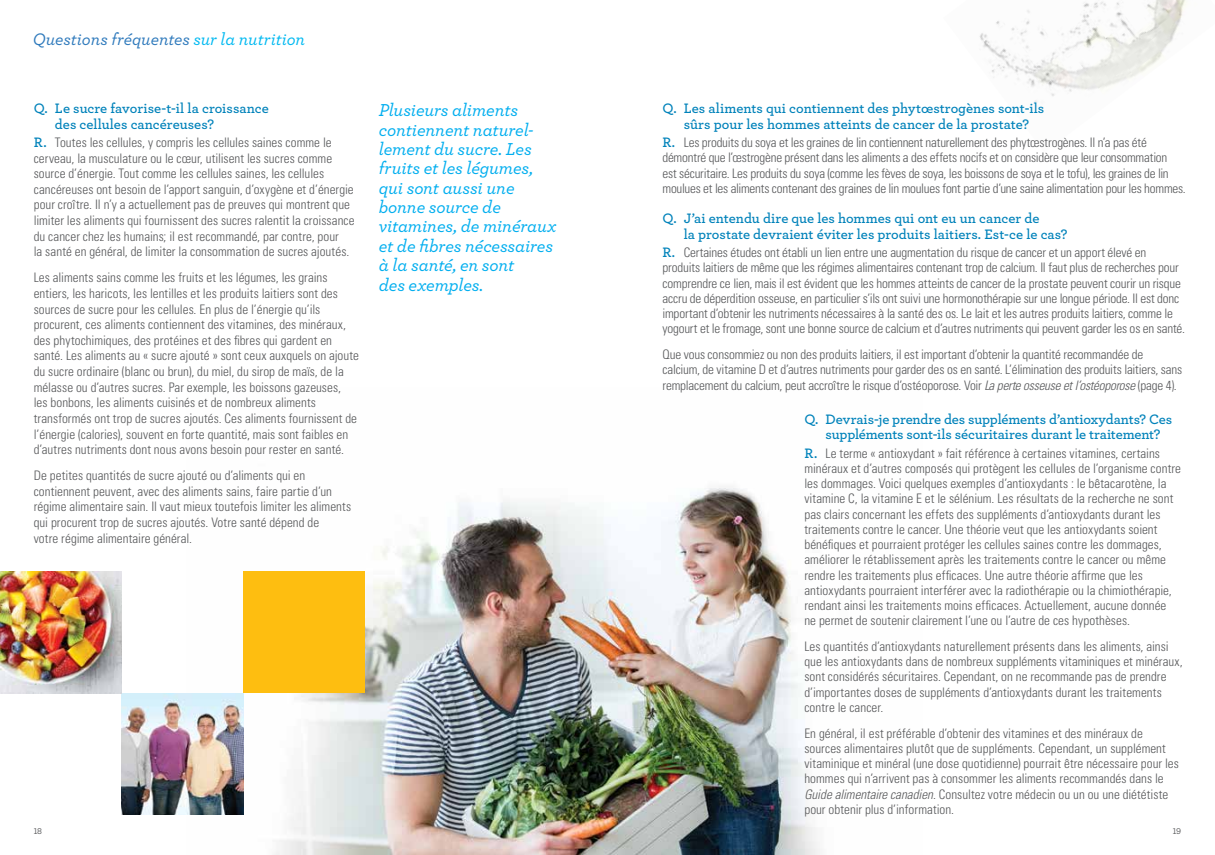
<style>
.page{position:relative;width:1215px;height:855px;background:#fff}
.page>*{position:absolute;margin:0;border:0;box-sizing:border-box;transform-origin:0 0}
.t1{font:italic 500 18.12px/19.4px "Archer";letter-spacing:-.01em;color:#00aeef}
.t2{font:17.5px "Archer Medium LF Italic";letter-spacing:-.005em;color:#2f7abc}
.t3{font:600 14.38px/15.2px "Archer";color:#0082ba}
.t4{font:300 condensed 13.12px/15.2px "Univers";color:#58595b}
.t5{font:8.75px "Archer Medium LF";color:#58595b}
.s1{color:#00b9f1}
.s2{font-family:"Archer Semibold LF";font-weight:400}
.s3{font-family:"Archer Semibold LF";font-weight:400;font-stretch:normal;font-size:14.38px;color:#0082ba}
.s4{font-style:italic}
</style>
<div class="page">
<img style="left:979px;top:0;width:208px;height:103px">
<img style="left:243px;top:488px;width:577px;height:367px">
<div style="left:243px;top:572px;width:122px;height:121px;background:#febe10"></div>
<img style="left:122px;top:693px;width:121px;height:122px">
<img style="left:0;top:572px;width:122px;height:121px">
<h2 class="t2" style="left:33px;top:28px;width:274px">Questions fréquentes <span class="s1">sur la nutrition</span></h2>
<p class="t3" style="left:55px;top:100px;width:215px;text-indent:-21px"><span class="s2">Q.</span> Le sucre favorise-t-il la croissance des cellules cancéreuses?</p>
<p class="t4" style="left:34px;top:134px;width:322px;line-height:15.6px"><span class="s3">R.</span> Toutes les cellules, y compris les cellules saines comme le cerveau, la musculature ou le cœur, utilisent les sucres comme source d’énergie. Tout comme les cellules saines, les cellules cancéreuses ont besoin de l’apport sanguin, d’oxygène et d’énergie pour croître. Il n’y a actuellement pas de preuves qui montrent que limiter les aliments qui fournissent des sucres ralentit la croissance du cancer chez les humains; il est recommandé, par contre, pour<br>la santé en général, de limiter la consommation de sucres ajoutés.</p>
<p class="t4" style="left:34px;top:270px;width:327px;line-height:15.6px">Les aliments sains comme les fruits et les légumes, les grains entiers, les haricots, les lentilles et les produits laitiers sont des sources de sucre pour les cellules. En plus de l’énergie qu’ils procurent, ces aliments contiennent des vitamines, des minéraux, des phytochimiques, des protéines et des fibres qui gardent en santé. Les aliments au « sucre ajouté » sont ceux auxquels on ajoute du sucre ordinaire (blanc ou brun), du miel, du sirop de maïs, de la mélasse ou d’autres sucres. Par exemple, les boissons gazeuses,<br>les bonbons, les aliments cuisinés et de nombreux aliments transformés ont trop de sucres ajoutés. Ces aliments fournissent de l’énergie (calories), souvent en forte quantité, mais sont faibles en d’autres nutriments dont nous avons besoin pour rester en santé.</p>
<p class="t4" style="left:34px;top:467px;width:319px;line-height:15.6px">De petites quantités de sucre ajouté ou d’aliments qui en contiennent peuvent, avec des aliments sains, faire partie d’un régime alimentaire sain. Il vaut mieux toutefois limiter les aliments qui procurent trop de sucres ajoutés. Votre santé dépend de<br>votre régime alimentaire général.</p>
<h1 class="t1" style="left:379px;top:99px;width:179px">Plusieurs aliments contiennent naturel&shy;lement du sucre. Les fruits et les légumes, qui sont aussi une bonne source de vitamines, de minéraux et de fibres nécessaires à la santé, en sont<br>des exemples.</h1>
<p class="t3" style="left:662px;top:100px;width:383px;text-align:center"><span class="s2">Q.</span> Les aliments qui contiennent des phytœstrogènes sont-ils sûrs pour les hommes atteints de cancer de la prostate?</p>
<p class="t4" style="left:662px;top:135px;width:525px"><span class="s3">R.</span> Les produits du soya et les graines de lin contiennent naturellement des phytœstrogènes. Il n’a pas été démontré que l’œstrogène présent dans les aliments a des effets nocifs et on considère que leur consommation<br>est sécuritaire. Les produits du soya (comme les fèves de soya, les boissons de soya et le tofu), les graines de lin moulues et les aliments contenant des graines de lin moulues font partie d’une saine alimentation pour les hommes.</p>
<p class="t3" style="left:684px;top:211px;width:385px;text-indent:-21px"><span class="s2">Q.</span> J’ai entendu dire que les hommes qui ont eu un cancer de<br>la prostate devraient éviter les produits laitiers. Est-ce le cas?</p>
<p class="t4" style="left:662px;top:245px;width:524px"><span class="s3">R.</span> Certaines études ont établi un lien entre une augmentation du risque de cancer et un apport élevé en produits laitiers de même que les régimes alimentaires contenant trop de calcium. Il faut plus de recherches pour comprendre ce lien, mais il est évident que les hommes atteints de cancer de la prostate peuvent courir un risque accru de déperdition osseuse, en particulier s’ils ont suivi une hormonothérapie sur une longue période. Il est donc important d’obtenir les nutriments nécessaires à la santé des os. Le lait et les autres produits laitiers, comme le yogourt et le fromage, sont une bonne source de calcium et d’autres nutriments qui peuvent garder les os en santé.</p>
<p class="t4" style="left:662px;top:347px;width:521px">Que vous consommiez ou non des produits laitiers, il est important d’obtenir la quantité recommandée de calcium, de vitamine D et d’autres nutriments pour garder des os en santé. L’élimination des produits laitiers, sans remplacement du calcium, peut accroître le risque d’ostéoporose. Voir <span class="s4">La perte osseuse et l’ostéoporose</span> (page 4).</p>
<p class="t3" style="left:826px;top:411px;width:348px;text-indent:-21px"><span class="s2">Q.</span> D evrais-je prendre des suppléments d’antioxydants? Ces suppléments sont-ils sécuritaires durant le traitement?</p>
<p class="t4" style="left:804px;top:445px;width:378px"><span class="s3">R.</span> Le terme « antioxydant » fait référence à certaines vitamines, certains minéraux et d’autres composés qui protègent les cellules de l’organisme contre les dommages. Voici quelques exemples d’antioxydants : le bêtacarotène, la vitamine C, la vitamine E et le sélénium. Les résultats de la recherche ne sont pas clairs concernant les effets des suppléments d’antioxydants durant les traitements contre le cancer. Une théorie veut que les antioxydants soient bénéfiques et pourraient protéger les cellules saines contre les dommages, améliorer le rétablissement après les traitements contre le cancer ou même rendre les traitements plus efficaces. Une autre théorie affirme que les antioxydants pourraient interférer avec la radiothérapie ou la chimiothérapie, rendant ainsi les traitements moins efficaces. Actuellement, aucune donnée ne permet de soutenir clairement l’une ou l’autre de ces hypothèses.</p>
<p class="t4" style="left:804px;top:639px;width:380px">Les quantités d’antioxydants naturellement présents dans les aliments, ainsi que les antioxydants dans de nombreux suppléments vitaminiques et minéraux, sont considérés sécuritaires. Cependant, on ne recommande pas de prendre d’importantes doses de suppléments d’antioxydants durant les traitements contre le cancer.</p>
<p class="t4" style="left:804px;top:725px;width:376px">En général, il est préférable d’obtenir des vitamines et des minéraux de sources alimentaires plutôt que de suppléments. Cependant, un supplément vitaminique et minéral (une dose quotidienne) pourrait être nécessaire pour les hommes qui n’arrivent pas à consommer les aliments recommandés dans le <span class="s4">Guide alimentaire canadien</span>. Consultez votre médecin ou un ou une diététiste pour obtenir plus d’information.</p>
<p class="t5" style="left:34px;top:826px;width:10px">18</p>
<p class="t5" style="left:1173px;top:826px;width:10px">19</p>
</div>
